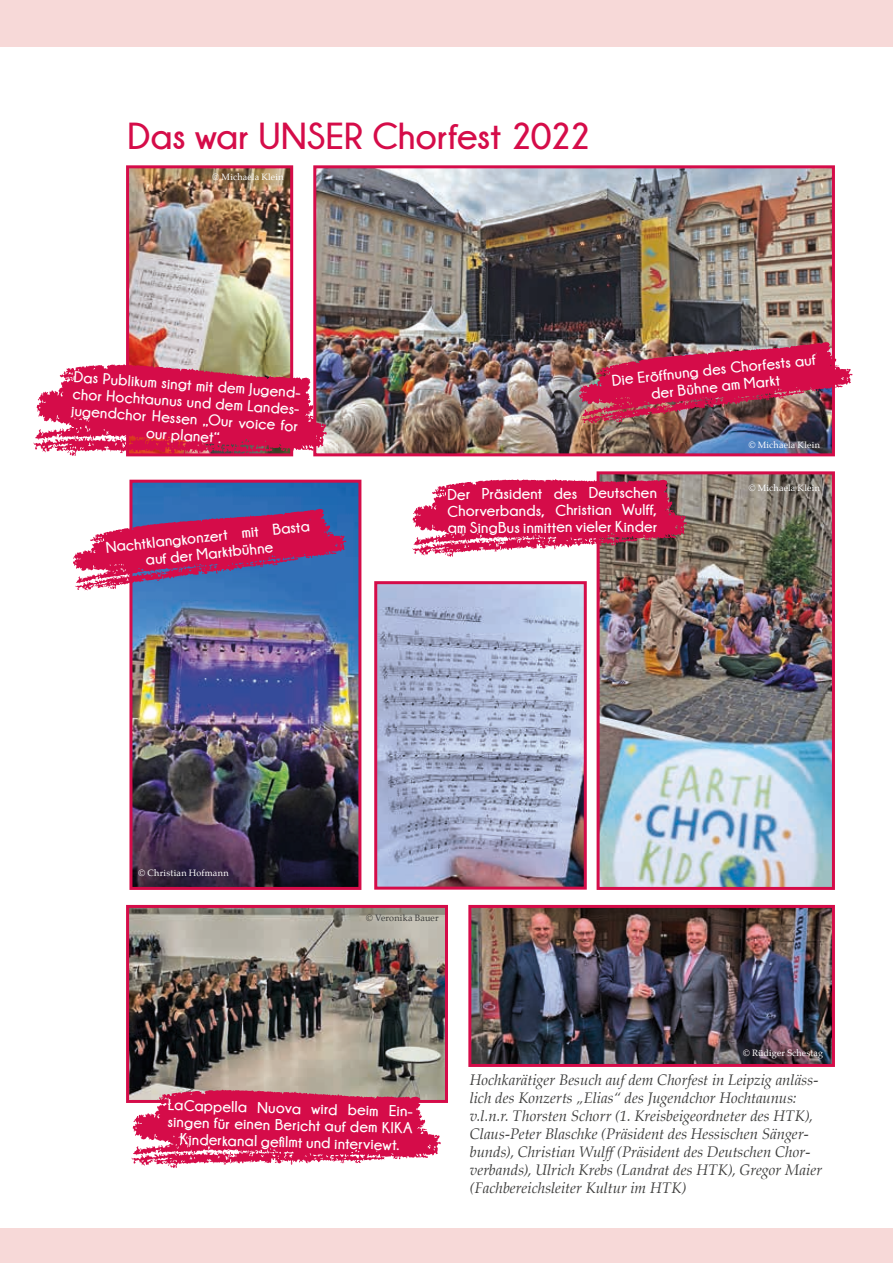
<style>
.page{position:relative;width:893px;height:1263px;background:#fff}
.page>*{position:absolute;margin:0;border:0;box-sizing:border-box;transform-origin:0 0}
.t1{font:700 37.5px "Champagne&Limousines";color:#d50c49}
.t2{font:700 15.75px/17px "Champagne&Limousines";letter-spacing:.005em;color:#fff;text-align:center}
.t3{font:italic 15px/18px "Palatino";color:#3d3d3c}
.t4{font:9px "Palatino";letter-spacing:.02em;color:#fff}
.t5{font:9px "Palatino";letter-spacing:.015em;color:#3d3d3c}
</style>
<div class="page">
<div style="left:0;top:1229px;width:893px;height:34px;background:#f7d9d8"></div>
<div style="left:0;top:0;width:893px;height:47px;background:#f7d9d8"></div>
<img style="left:130px;top:909px;width:314px;height:190px">
<div style="left:126px;top:905px;width:322px;height:198px;border:3px solid #d50c49"></div>
<img style="left:317px;top:169px;width:514px;height:283px">
<div style="left:313px;top:165px;width:522px;height:291px;border:3px solid #d50c49"></div>
<img style="left:472px;top:909px;width:359px;height:154px">
<div style="left:468px;top:905px;width:367px;height:162px;border:3px solid #d50c49"></div>
<img style="left:601px;top:475px;width:230px;height:411px">
<div style="left:597px;top:471px;width:238px;height:419px;border:3px solid #d50c49"></div>
<img style="left:130px;top:169px;width:159px;height:195px">
<div style="left:126px;top:165px;width:167px;height:291px;border:3px solid #d50c49"></div>
<img style="left:133px;top:484px;width:224px;height:402px">
<div style="left:129px;top:480px;width:232px;height:410px;border:3px solid #d50c49"></div>
<img style="left:378px;top:585px;width:205px;height:301px">
<div style="left:374px;top:581px;width:213px;height:309px;border:3px solid #d50c49"></div>
<img style="left:579px;top:342px;width:273px;height:82px">
<svg style="left:73px;top:509px;width:273px;height:81px;background:#a34781"></svg>
<svg style="left:412px;top:479px;width:275px;height:78px;background:#d13e69"></svg>
<svg style="left:33px;top:364px;width:294px;height:92px;background:#d53562"></svg>
<svg style="left:131px;top:1090px;width:310px;height:78px;background:#da426f"></svg>
<h1 class="t1" style="left:128px;top:115px;width:465px">Das war UNSER Chorfest 2022</h1>
<p class="t4" style="left:213px;top:169px;width:73px">© Michaela Klein</p>
<p class="t2" style="left:75px;top:368px;width:229px;rotate:4deg">Das Publikum singt mit dem Jugend&shy;chor Hochtaunus und dem Landes&shy;jugendchor Hessen „Our voice for our planet“.</p>
<p class="t2" style="left:105px;top:539px;width:206px;rotate:-6deg">Nachtklangkonzert mit Basta auf der Marktbühne</p>
<p class="t2" style="left:611px;top:372px;width:206px;rotate:-6deg">Die Eröffnung des Chorfests auf der Bühne am Markt</p>
<p class="t2" style="left:447px;top:485px;width:212px;text-align:justify">Der Präsident des Deutschen Chorverbands, Christian Wulff, am SingBus inmitten vieler Kinder</p>
<p class="t4" style="left:749px;top:438px;width:73px">© Michaela Klein</p>
<p class="t4" style="left:749px;top:480px;width:73px">© Michaela Klein</p>
<p class="t4" style="left:139px;top:866px;width:92px">© Christian Hofmann</p>
<p class="t5" style="left:366px;top:910px;width:74px">© Veronika Bauer</p>
<p class="t2" style="left:168px;top:1097px;width:249px;rotate:1deg">LaCappella Nuova wird beim Ein&shy;singen für einen Bericht auf dem KIKA<br>Kinderkanal gefi lmt und interviewt.</p>
<p class="t4" style="left:743px;top:1046px;width:82px">© Rüdiger Schestag</p>
<p class="t3" style="left:470px;top:1070px;width:354px">Hochkarätiger Besuch auf dem Chorfest in Leipzig anläss&shy;lich des Konzerts „Elias“ des Jugendchor Hochtaunus: v.l.n.r. Thorsten Schorr (1. Kreisbeigeordneter des HTK), Claus-Peter Blaschke (Präsident des Hessischen Sänger&shy;bunds), Christian Wulff (Präsident des Deutschen Chor&shy;verbands), Ulrich Krebs (Landrat des HTK), Gregor Maier (Fachbereichsleiter Kultur im HTK)</p>
</div>
